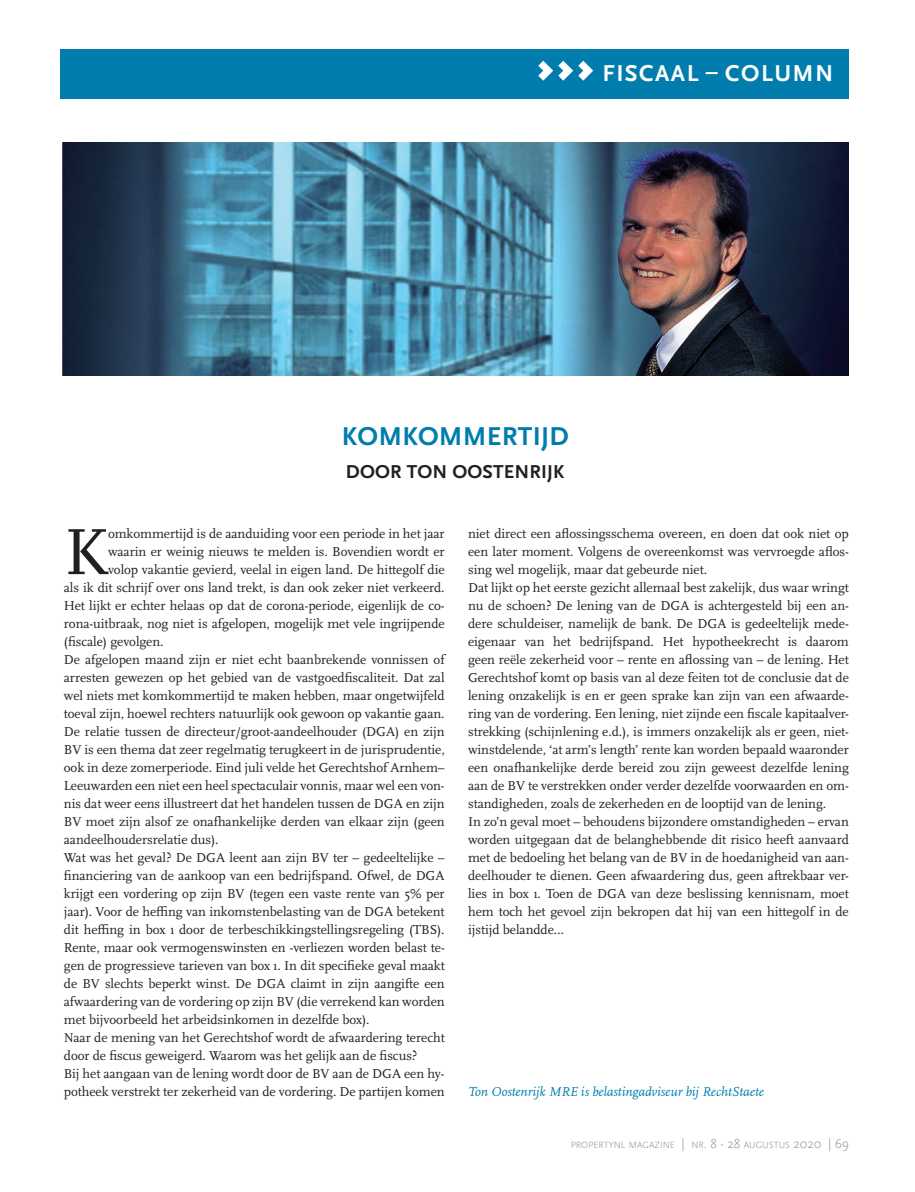
<style>
.page{position:relative;width:915px;height:1192px;background:#fff}
.page>*{position:absolute;margin:0;border:0;box-sizing:border-box;transform-origin:0 0}
.t1{font:68.1px "Scala Pro";color:#231f20}
.t2{font:700 27px "Scala Sans Pro";letter-spacing:.01em;color:#007dad}
.t3{font:700 24px "Scala Sans Pro";letter-spacing:.06em;color:#fff}
.t4{font:700 19.5px "Scala Sans Pro";letter-spacing:.01em;color:#231f20}
.t5{font:13.5px/18px "Scala Pro";letter-spacing:-.005em;color:#231f20}
.t6{font:italic 13.5px "Scala Pro";letter-spacing:-.005em;color:#007dad}
.t7{font:300 9.45px "Scala Sans Pro";color:#9d8d85}
.s1{font-size:13.5px}
</style>
<div class="page">
<img style="left:63px;top:142px;width:784px;height:234px">
<div style="left:61px;top:49px;width:787px;height:49px;background:#007dad"></div>
<svg style="left:538px;top:61px;width:55px;height:20px"></svg>
<h3 class="t3" style="left:602px;top:59px;width:232px">FISCAAL – COLUMN</h3>
<h2 class="t2" style="left:341px;top:420px;width:228px">KOMKOMMERTIJD</h2>
<h3 class="t4" style="left:346px;top:460px;width:220px">DOOR TON OOSTENRIJK</h3>
<h1 class="t1" style="left:64px;top:511px;width:46px">K</h1>
<p class="t5" style="left:108px;top:524px;width:338px">omkommertijd is de aanduiding voor een periode in het jaar</p>
<p class="t5" style="left:108px;top:542px;width:338px">waarin er weinig nieuws te melden is. Bovendien wordt er</p>
<p class="t5" style="left:108px;top:560px;width:338px">volop vakantie gevierd, veelal in eigen land. De hittegolf die</p>
<p class="t5" style="left:64px;top:578px;width:382px">als ik dit schrijf over ons land trekt, is dan ook zeker niet verkeerd.</p>
<p class="t5" style="left:64px;top:596px;width:382px">Het lijkt er echter helaas op dat de corona-periode, eigenlijk de co-</p>
<p class="t5" style="left:64px;top:614px;width:382px">rona-uitbraak, nog niet is afgelopen, mogelijk met vele ingrijpende</p>
<p class="t5" style="left:64px;top:632px;width:101px">(fiscale) gevolgen.</p>
<p class="t5" style="left:64px;top:650px;width:382px">De afgelopen maand zijn er niet echt baanbrekende vonnissen of</p>
<p class="t5" style="left:64px;top:668px;width:382px">arresten gewezen op het gebied van de vastgoedfiscaliteit. Dat zal</p>
<p class="t5" style="left:64px;top:686px;width:382px">wel niets met komkommertijd te maken hebben, maar ongetwijfeld</p>
<p class="t5" style="left:64px;top:704px;width:382px">toeval zijn, hoewel rechters natuurlijk ook gewoon op vakantie gaan.</p>
<p class="t5" style="left:64px;top:722px;width:382px">De relatie tussen de directeur/groot-aandeelhouder (DGA) en zijn</p>
<p class="t5" style="left:64px;top:740px;width:382px">BV is een thema dat zeer regelmatig terugkeert in de jurisprudentie,</p>
<p class="t5" style="left:64px;top:758px;width:382px">ook in deze zomerperiode. Eind juli velde het Gerechtshof Arnhem–</p>
<p class="t5" style="left:64px;top:776px;width:382px">Leeuwarden een niet een heel spectaculair vonnis, maar wel een von-</p>
<p class="t5" style="left:64px;top:794px;width:382px">nis dat weer eens illustreert dat het handelen tussen de DGA en zijn</p>
<p class="t5" style="left:64px;top:812px;width:382px">BV moet zijn alsof ze onafhankelijke derden van elkaar zijn (geen</p>
<p class="t5" style="left:64px;top:830px;width:156px">aandeelhoudersrelatie dus).</p>
<p class="t5" style="left:64px;top:848px;width:382px">Wat was het geval? De DGA leent aan zijn BV ter – gedeeltelijke –</p>
<p class="t5" style="left:64px;top:866px;width:382px">financiering van de aankoop van een bedrijfspand. Ofwel, de DGA</p>
<p class="t5" style="left:64px;top:884px;width:382px">krijgt een vordering op zijn BV (tegen een vaste rente van 5% per</p>
<p class="t5" style="left:64px;top:902px;width:382px">jaar). Voor de heffing van inkomstenbelasting van de DGA betekent</p>
<p class="t5" style="left:64px;top:920px;width:382px">dit heffing in box 1 door de terbeschikkingstellingsregeling (TBS).</p>
<p class="t5" style="left:64px;top:938px;width:382px">Rente, maar ook vermogenswinsten en -verliezen worden belast te-</p>
<p class="t5" style="left:64px;top:956px;width:382px">gen de progressieve tarieven van box 1. In dit specifieke geval maakt</p>
<p class="t5" style="left:64px;top:974px;width:382px">de BV slechts beperkt winst. De DGA claimt in zijn aangifte een</p>
<p class="t5" style="left:64px;top:992px;width:382px">afwaardering van de vordering op zijn BV (die verrekend kan worden</p>
<p class="t5" style="left:64px;top:1010px;width:307px">met bijvoorbeeld het arbeidsinkomen in dezelfde box).</p>
<p class="t5" style="left:64px;top:1028px;width:382px">Naar de mening van het Gerechtshof wordt de afwaardering terecht</p>
<p class="t5" style="left:64px;top:1046px;width:355px">door de fiscus geweigerd. Waarom was het gelijk aan de fiscus?</p>
<p class="t5" style="left:64px;top:1064px;width:382px">Bij het aangaan van de lening wordt door de BV aan de DGA een hy-</p>
<p class="t5" style="left:64px;top:1082px;width:382px">potheek verstrekt ter zekerheid van de vordering. De partijen komen</p>
<p class="t5" style="left:468px;top:524px;width:382px">niet direct een aflossingsschema overeen, en doen dat ook niet op een later moment. Volgens de overeenkomst was vervroegde aflos&shy;sing wel mogelijk, maar dat gebeurde niet.<br>Dat lijkt op het eerste gezicht allemaal best zakelijk, dus waar wringt nu de schoen? De lening van de DGA is achtergesteld bij een an&shy;dere schuldeiser, namelijk de bank. De DGA is gedeeltelijk mede&shy;eigenaar van het bedrijfspand. Het hypotheekrecht is daarom geen reële zekerheid voor – rente en aflossing van – de lening. Het Gerechtshof komt op basis van al deze feiten tot de conclusie dat de lening onzakelijk is en er geen sprake kan zijn van een afwaarde&shy;ring van de vordering. Een lening, niet zijnde een fiscale kapitaalver&shy;strekking (schijnlening e.d.), is immers onzakelijk als er geen, niet&shy;winstdelende, ‘at arm’s length’ rente kan worden bepaald waaronder een onafhankelijke derde bereid zou zijn geweest dezelfde lening aan de BV te verstrekken onder verder dezelfde voorwaarden en om&shy;standigheden, zoals de zekerheden en de looptijd van de lening.<br>In zo’n geval moet – behoudens bijzondere omstandigheden – ervan worden uitgegaan dat de belanghebbende dit risico heeft aanvaard met de bedoeling het belang van de BV in de hoedanigheid van aan&shy;deelhouder te dienen. Geen afwaardering dus, geen aftrekbaar ver&shy;lies in box 1. Toen de DGA van deze beslissing kennisnam, moet hem toch het gevoel zijn bekropen dat hij van een hittegolf in de ijstijd belandde…</p>
<p class="t6" style="left:468px;top:1083px;width:297px">Ton Oostenrijk MRE is belastingadviseur bij RechtStaete</p>
<p class="t7" style="left:570px;top:1139px;width:280px">PROPERTYNL MAGAZINE <span class="s1">|</span> NR<span class="s1">. 8 - 28</span> AUGUSTUS <span class="s1">2020 | 69</span></p>
</div>
